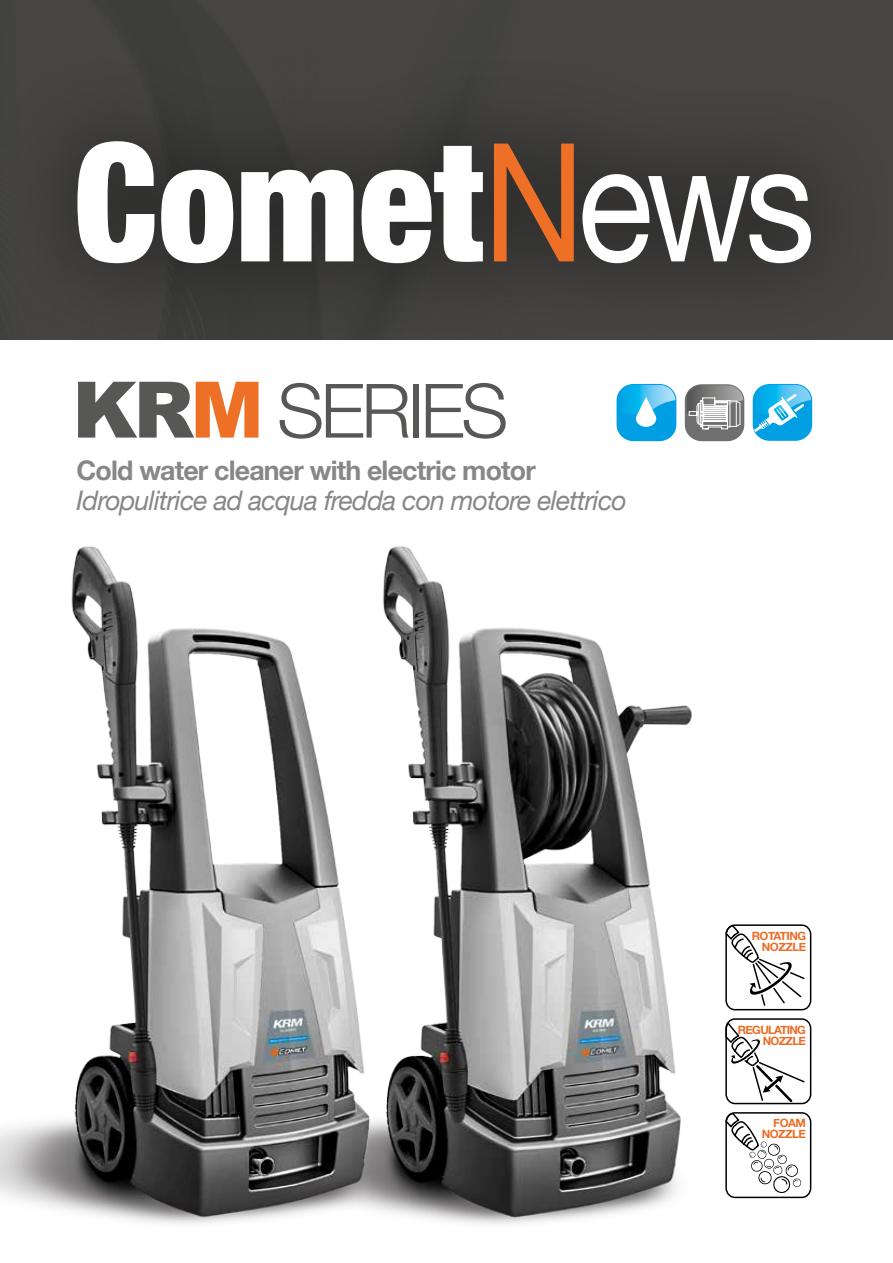
<style>
.page{position:relative;width:893px;height:1263px;background:#fff}
.page>*{position:absolute;margin:0;border:0;box-sizing:border-box;transform-origin:0 0}
.t1{font:900 condensed 165px "Helvetica Neue";color:#fff;scale:.95 1}
.t2{font:300 75px "Helvetica Neue";letter-spacing:-.05em;color:#575756}
.t3{font:italic 27px "Helvetica Neue";letter-spacing:-.03em;color:#878787}
.t4{font:700 27px "Helvetica Neue";letter-spacing:-.03em;color:#878787}
.t5{font:700 11.55px/11.6px "Helvetica Neue";letter-spacing:-.04em;color:#ed6b25;text-align:right}
.t6{font:700 11.55px/11.6px "Helvetica Neue";letter-spacing:-.06em;color:#ed6b25;text-align:right}
.s1{font-weight:400;font-stretch:normal;color:#ee7026}
.s2{font-weight:400;font-stretch:normal}
.s3{font-family:"Arial";font-weight:900;font-size:78px}
.s4{font-family:"Arial";font-weight:900;font-size:78px;color:#ee7026}
</style>
<div class="page">
<div style="left:0;top:0;width:893px;height:51px;background:#464544"></div>
<div style="left:0;top:51px;width:893px;height:303px;background:#000;opacity:.3"></div>
<div style="left:753px;top:384px;width:59px;height:57px;background:#009fe3;border-radius:17px"></div>
<svg style="left:754px;top:385px;width:57px;height:47px"></svg>
<div style="left:685px;top:384px;width:59px;height:57px;background:#706f6f;border-radius:17px"></div>
<svg style="left:687px;top:385px;width:56px;height:45px"></svg>
<div style="left:617px;top:384px;width:59px;height:57px;background:#009fe3;border-radius:17px"></div>
<svg style="left:618px;top:385px;width:57px;height:42px"></svg>
<div style="left:725px;top:924px;width:86px;height:86px;border:1px solid #000;border-radius:9px"></div>
<svg style="left:725px;top:924px;width:81px;height:83px"></svg>
<div style="left:725px;top:1018px;width:86px;height:86px;border:1px solid #000;border-radius:9px"></div>
<svg style="left:725px;top:1021px;width:81px;height:83px"></svg>
<div style="left:725px;top:1112px;width:86px;height:86px;border:1px solid #000;border-radius:9px"></div>
<svg style="left:725px;top:1112px;width:76px;height:81px"></svg>
<img style="left:408px;top:548px;width:284px;height:676px">
<img style="left:0;top:546px;width:408px;height:678px">
<h1 class="t1" style="left:74px;top:67px;width:782px">Comet<span class="s1">N</span><span class="s2">ews</span></h1>
<h2 class="t2" style="left:72px;top:350px;width:438px"><span class="s3">KR</span><span class="s4">M</span> SERIES</h2>
<p class="t4" style="left:77px;top:449px;width:461px">Cold water cleaner with electric motor</p>
<p class="t3" style="left:77px;top:480px;width:552px">Idropulitrice ad acqua fredda con motore elettrico</p>
<p class="t5" style="left:752px;top:930px;width:56px">ROTATING<br>NOZZLE</p>
<p class="t6" style="left:738px;top:1024px;width:69px">REGULATING<br>NOZZLE</p>
<p class="t5" style="left:762px;top:1117px;width:46px">FOAM<br>NOZZLE</p>
</div>
